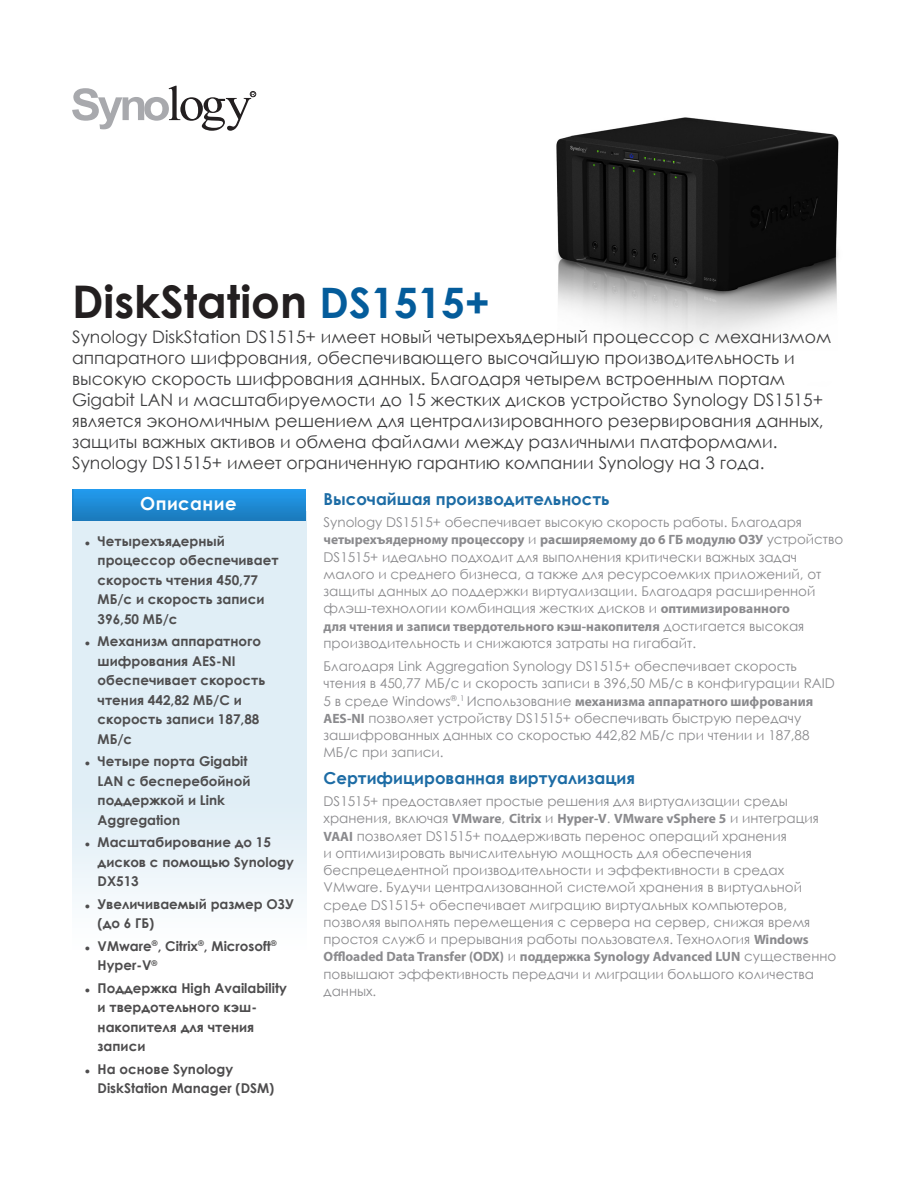
<style>
.page{position:relative;width:918px;height:1188px;background:#fff}
.page>*{position:absolute;margin:0;border:0;box-sizing:border-box;transform-origin:0 0}
.ChapterTitle{font:700 45px "Century Gothic";color:#231f20}
.ChapterTitleHighligh{font:700 18px "Century Gothic";letter-spacing:.025em;color:#fff}
.ChapterTitleDesc{font:17.25px/21px "Century Gothic";color:#3e3e3f}
.BodyHeading{font:700 16.5px "Century Gothic";color:#1d6ca5}
.BodyContent{font:13.5px/17.2px "Century Gothic";color:#8a8a8d}
.ChapterTitleBullet{font:700 13.5px/19.5px "Century Gothic";color:#4e4d4e}
.s1{font-size:42px;color:#045c9b}
.s2{font-family:"Arial";font-size:9px}
.s3{font-family:"Myriad Pro";font-weight:700}
</style>
<div class="page">
<img style="left:556px;top:117px;width:283px;height:224px">
<svg style="left:72px;top:86px;width:184px;height:45px"></svg>
<img style="left:72px;top:520px;width:234px;height:380px">
<svg style="left:72px;top:489px;width:234px;height:31px;background:#1e8ad5"></svg>
<p class="ChapterTitle" style="left:72px;top:268px;width:419px">DiskStation <span class="s1">DS1515+</span></p>
<p class="ChapterTitleDesc" style="left:72px;top:326px;width:761px">Synology DiskStation DS1515+ имеет новый четырехъядерный процессор с механизмом аппаратного шифрования, обеспечивающего высочайшую производительность и высокую скорость шифрования данных. Благодаря четырем встроенным портам Gigabit LAN и масштабируемости до 15 жестких дисков устройство Synology DS1515+ является экономичным решением для централизированного резервирования данных, защиты важных активов и обмена файлами между различными платформами.<br>Synology DS1515+ имеет ограниченную гарантию компании Synology на 3 года.</p>
<p class="ChapterTitleHighligh" style="left:140px;top:490px;width:98px">Описание</p>
<p class="ChapterTitleBullet" style="left:98px;top:530px;width:183px;text-indent:-13px"><span class="s2">●</span> Четырехъядерный процессор обеспечивает скорость чтения 450,77<br>МБ/с и скорость записи<br>396,50 МБ/с</p>
<p class="ChapterTitleBullet" style="left:98px;top:631px;width:169px;text-indent:-13px"><span class="s2">●</span> Механизм аппаратного шифрования AES-NI обеспечивает скорость чтения 442,82 МБ/С и скорость записи 187,88<br>МБ/с</p>
<p class="ChapterTitleBullet" style="left:98px;top:751px;width:154px;text-indent:-13px"><span class="s2">●</span> Четыре порта Gigabit<br>LAN с бесперебойной поддержкой и Link<br>Aggregation</p>
<p class="ChapterTitleBullet" style="left:98px;top:832px;width:198px;text-indent:-13px"><span class="s2">●</span> Масштабирование до 15 дисков с помощью Synology<br>DX513</p>
<p class="ChapterTitleBullet" style="left:98px;top:893px;width:198px;text-indent:-13px"><span class="s2">●</span> Увеличиваемый размер ОЗУ (до 6 ГБ)</p>
<p class="ChapterTitleBullet" style="left:98px;top:935px;width:181px;text-indent:-13px"><span class="s2">●</span> VMware<sup>®</sup>, Citrix<sup>®</sup>, Microsoft<sup>®<br></sup>Hyper-V<sup>®</sup></p>
<p class="ChapterTitleBullet" style="left:98px;top:977px;width:191px;text-indent:-13px"><span class="s2">●</span> Поддержка High Availability и твердотельного кэш&shy;накопителя для чтения записи</p>
<p class="ChapterTitleBullet" style="left:98px;top:1058px;width:178px;text-indent:-13px"><span class="s2">●</span> На основе Synology<br>DiskStation Manager (DSM)</p>
<p class="BodyHeading" style="left:324px;top:487px;width:288px">Высочайшая производительность</p>
<p class="BodyContent" style="left:324px;top:513px;width:521px">Synology DS1515+ обеспечивает высокую скорость работы. Благодаря <span class="s3">четырехъядерному процессору</span> и <span class="s3">расширяемому до 6 ГБ модулю ОЗУ</span> устройство DS1515+ идеально подходит для выполнения критически важных задач малого и среднего бизнеса, а также для ресурсоемких приложений, от защиты данных до поддержки виртуализации. Благодаря расширенной флэш-технологии комбинация жестких дисков и <span class="s3">оптимизированного<br>для чтения и записи твердотельного кэш-накопителя</span> достигается высокая производительность и снижаются затраты на гигабайт.</p>
<p class="BodyContent" style="left:324px;top:657px;width:513px">Благодаря Link Aggregation Synology DS1515+ обеспечивает скорость чтения в 450,77 МБ/с и скорость записи в 396,50 МБ/с в конфигурации RAID 5 в среде Windows<sup>®</sup>.<sup>1</sup> Использование <span class="s3">механизма аппаратного шифрования AES-NI</span> позволяет устройству DS1515+ обеспечивать быструю передачу зашифрованных данных со скоростью 442,82 МБ/с при чтении и 187,88<br>МБ/с при записи.</p>
<p class="BodyHeading" style="left:324px;top:766px;width:313px">Сертифицированная виртуализация</p>
<p class="BodyContent" style="left:324px;top:792px;width:514px">DS1515+ предоставляет простые решения для виртуализации среды хранения, включая <span class="s3">VMware</span>, <span class="s3">Citrix</span> и <span class="s3">Hyper-V</span>. <span class="s3">VMware vSphere 5</span> и интеграция <span class="s3">VAAI</span> позволяет DS1515+ поддерживать перенос операций хранения<br>и оптимизировать вычислительную мощность для обеспечения беспрецедентной производительности и эффективности в средах VMware. Будучи централизованной системой хранения в виртуальной среде DS1515+ обеспечивает миграцию виртуальных компьютеров, позволяя выполнять перемещения с сервера на сервер, снижая время простоя служб и прерывания работы пользователя. Технология <span class="s3">Windows Offloaded Data Transfer (ODX)</span> и <span class="s3">поддержка Synology Advanced LUN</span> существенно повышают эффективность передачи и миграции большого количества данных.</p>
</div>
